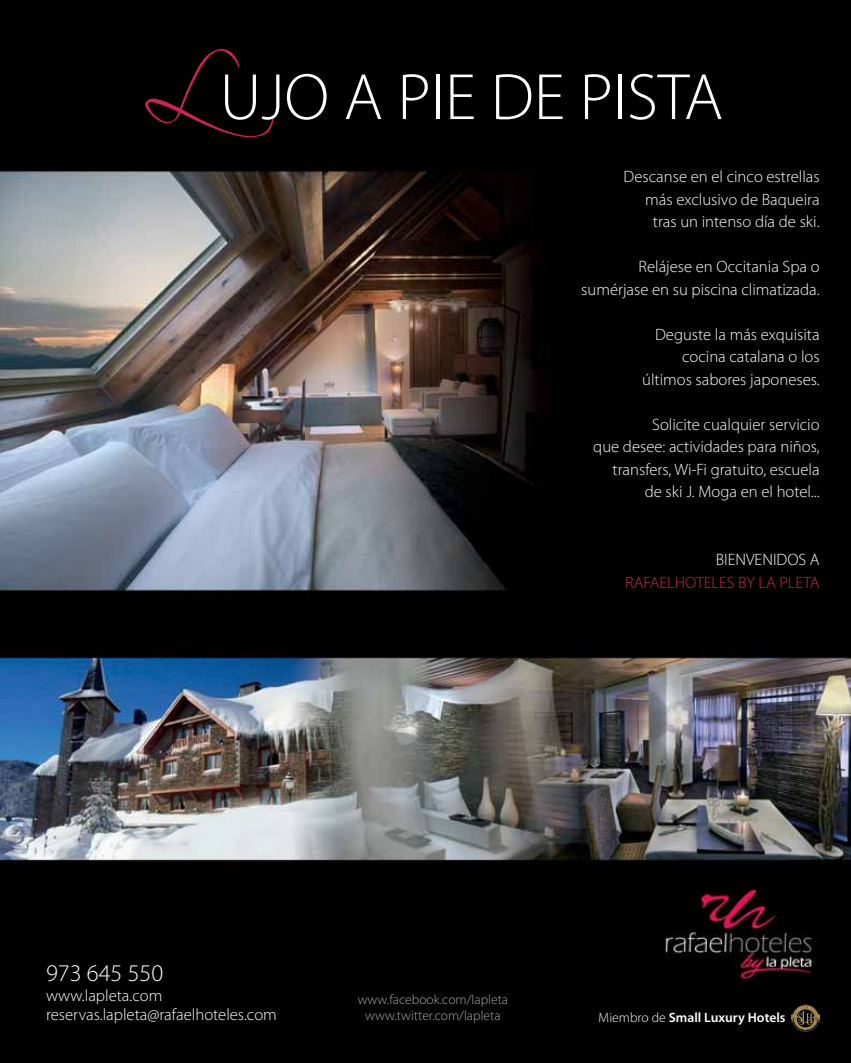
<style>
.page{position:relative;width:851px;height:1063px;background:#fff}
.page>*{position:absolute;margin:0;border:0;box-sizing:border-box;transform-origin:0 0}
.t1{font:300 66px "Myriad Pro";color:#fff}
.t2{font:300 24px "Myriad Pro";color:#fff}
.t3{font:300 16.5px/22.5px "Myriad Pro";color:#fff;text-align:right}
.t4{font:300 16.5px "Myriad Pro";color:#cd2253}
.t5{font:300 13.5px/16.2px "Myriad Pro";color:#a7a9ac;text-align:center}
.t6{font:600 13.5px "Myriad Pro";color:#fff}
.s1{font-family:"Scriptina";font-weight:400;font-size:96px;color:#cd2253}
.s2{font-weight:300}
</style>
<div class="page">
<img style="left:0;top:0;width:850px;height:1063px">
<svg style="left:790px;top:1005px;width:30px;height:32px"></svg>
<h1 class="t1" style="left:143px;top:72px;width:581px"><span class="s1">L</span>UJO A PIE DE PISTA</h1>
<p class="t3" style="left:623px;top:167px;width:197px">Descanse en el cinco estrellas más exclusivo de Baqueira tras un intenso día de ski.</p>
<p class="t3" style="left:581px;top:257px;width:240px">Relájese en Occitania Spa o sumérjase en su piscina climatizada.</p>
<p class="t3" style="left:642px;top:325px;width:179px">Deguste la más exquisita cocina catalana o los últimos sabores japoneses.</p>
<p class="t3" style="left:593px;top:415px;width:228px">Solicite cualquier servicio<br>que desee: actividades para niños, transfers, Wi-Fi gratuito, escuela de ski J. Moga en el hotel...</p>
<p class="t3" style="left:715px;top:550px;width:105px">BIENVENIDOS A</p>
<p class="t4" style="left:625px;top:576px;width:196px">RAFAELHOTELES BY LA PLETA</p>
<h2 class="t2" style="left:46px;top:964px;width:119px">973 645 550</h2>
<p class="t3" style="left:46px;top:987px;width:232px;line-height:19.8px;text-align:left">www.lapleta.com reservas.lapleta@rafaelhoteles.com</p>
<p class="t5" style="left:357px;top:993px;width:152px">www.facebook.com/lapleta www.twitter.com/lapleta</p>
<p class="t6" style="left:598px;top:1009px;width:188px"><span class="s2">Miembro de</span> Small Luxury Hotels</p>
</div>
